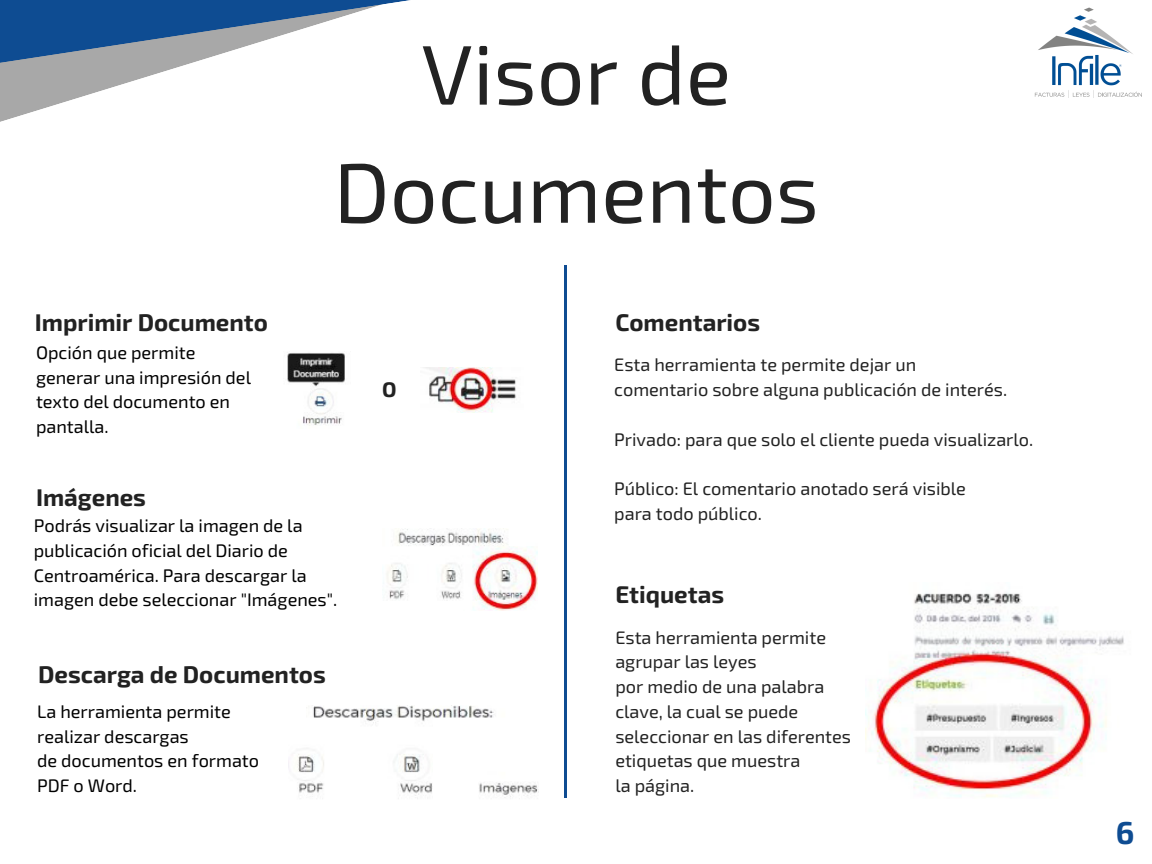
<style>
.page{position:relative;width:1152px;height:864px;background:#fff}
.page>*{position:absolute;margin:0;border:0;box-sizing:border-box;transform-origin:0 0}
.t1{font:84.45px/118.2px "Exo 2";color:#222;text-align:center}
.t2{font:700 31.65px "Exo 2";color:#0e4c92}
.t3{font:700 24.15px "Exo 2";color:#222}
.t4{font:700 21.15px "Exo 2";color:#222}
.t5{font:18.15px/24.8px "Exo 2";color:#222}
.t6{font:18.15px/24.8px "Exo 2";color:#000}
</style>
<div class="page">
<svg style="left:0;top:63px;width:191px;height:59px"></svg>
<svg style="left:0;top:0;width:410px;height:63px"></svg>
<img style="left:1034px;top:7px;width:108px;height:91px">
<hr style="left:564px;top:266px;width:3px;height:16px;background:#0e4c92">
<hr style="left:564px;top:781px;width:3px;height:17px;background:#0e4c92">
<hr style="left:564px;top:282px;width:3px;height:115px;background:#0e4c92">
<hr style="left:564px;top:397px;width:3px;height:116px;background:#0e4c92">
<hr style="left:564px;top:512px;width:3px;height:116px;background:#0e4c92">
<hr style="left:564px;top:628px;width:3px;height:115px;background:#0e4c92">
<hr style="left:564px;top:743px;width:3px;height:38px;background:#0e4c92">
<img style="left:287px;top:352px;width:58px;height:74px">
<img style="left:427px;top:368px;width:89px;height:45px">
<img style="left:387px;top:529px;width:151px;height:82px">
<img style="left:288px;top:705px;width:251px;height:94px">
<img style="left:865px;top:593px;width:259px;height:204px">
<h3 class="t3" style="left:35px;top:306px;width:235px">Imprimir Documento</h3>
<h1 class="t1" style="left:334px;top:12px;width:487px">Visor de<br>Documentos</h1>
<h3 class="t3" style="left:615px;top:306px;width:146px">Comentarios</h3>
<p class="t6" style="left:36px;top:339px;width:217px">Opción que permite generar una impresión del texto del documento en pantalla.</p>
<h3 class="t3" style="left:36px;top:482px;width:112px">Imágenes</h3>
<p class="t6" style="left:34px;top:513px;width:305px">Podrás visualizar la imagen de la publicación oficial del Diario de Centroamérica. Para descargar la imagen debe seleccionar "Imágenes".</p>
<h3 class="t3" style="left:38px;top:658px;width:289px">Descarga de Documentos</h3>
<p class="t6" style="left:37px;top:698px;width:224px">La herramienta permite realizar descargas<br>de documentos en formato<br>PDF o Word.</p>
<p class="t4" style="left:382px;top:376px;width:16px">O</p>
<p class="t5" style="left:614px;top:352px;width:394px">Esta herramienta te permite dejar un comentario sobre alguna publicación de interés.</p>
<p class="t5" style="left:614px;top:426px;width:421px">Privado: para que solo el cliente pueda visualizarlo.</p>
<p class="t5" style="left:614px;top:475px;width:353px">Público: El comentario anotado será visible para todo público.</p>
<h3 class="t3" style="left:615px;top:579px;width:110px">Etiquetas</h3>
<p class="t5" style="left:615px;top:624px;width:237px">Esta herramienta permite agrupar las leyes<br>por medio de una palabra clave, la cual se puede seleccionar en las diferentes etiquetas que muestra<br>la página.</p>
<h2 class="t2" style="left:1116px;top:812px;width:20px">6</h2>
</div>
